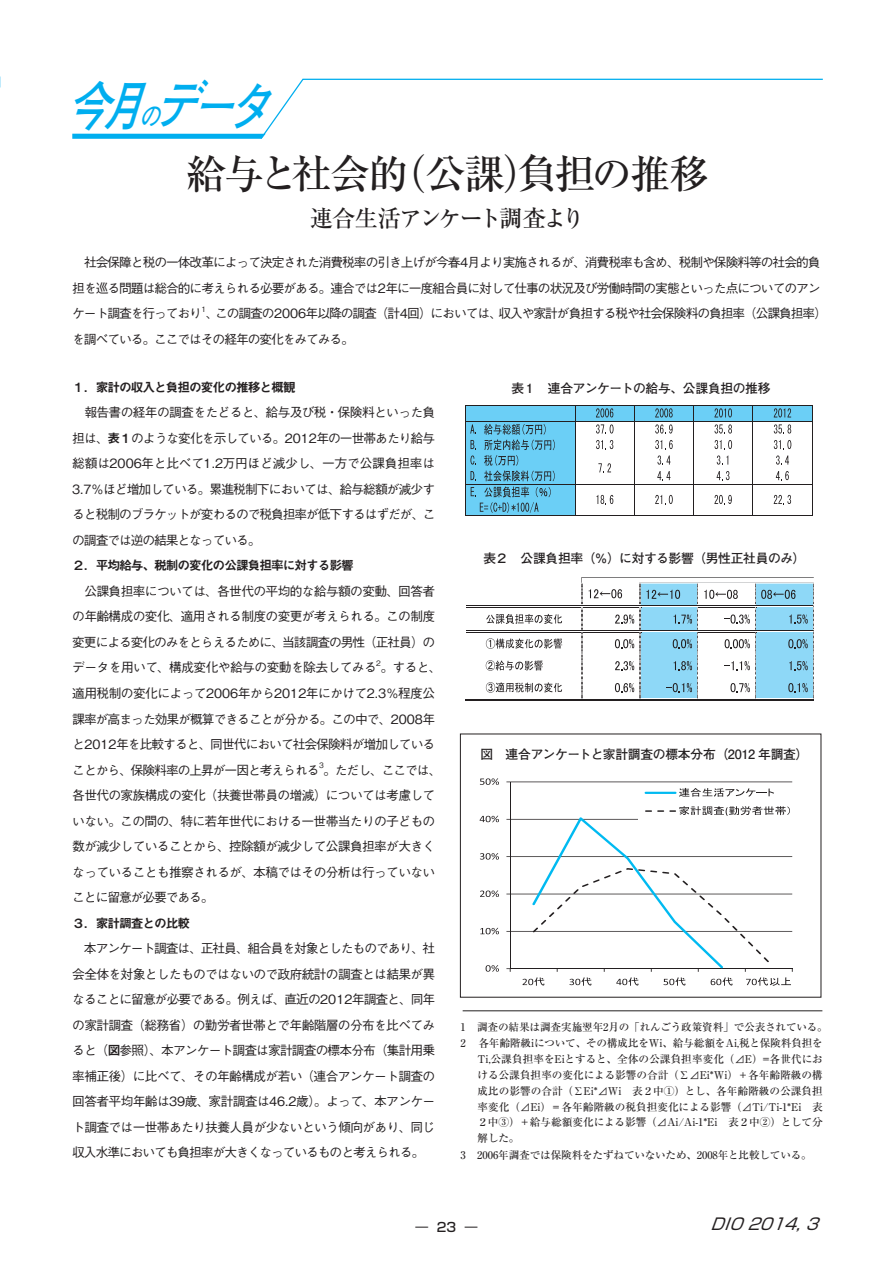
<style>
.page{position:relative;width:893px;height:1263px;background:#fff}
.page>*{position:absolute;margin:0;border:0;box-sizing:border-box;transform-origin:0 0}
.t1{font:italic 700 53.1px "Futo Go B101 Pro";color:#00aeef;scale:.8 1}
.t2{font:500 40.35px "Ryumin Pro";letter-spacing:-.055em;color:#231f20}
.t3{font:500 23.4px "Ryumin Pro";letter-spacing:-.085em;color:#231f20}
.t4{font:italic 15.9px "Shin Go Pro";color:#231f20}
.t5{font:500 12.75px/25.5px "Gothic BBB Pro";letter-spacing:-.08em;color:#231f20;text-align:justify}
.t6{font:500 12.75px/25.5px "Gothic BBB Pro";letter-spacing:-.05em;color:#231f20}
.t7{font:700 12.75px "Futo Go B101 Pro";letter-spacing:-.025em;color:#231f20}
.t8{font:12.75px "Midashi Go Pro MB31";letter-spacing:-.085em;color:#231f20}
.t9{font:500 12.75px "Shin Go Pro";color:#231f20}
.t10{font:500 10.65px "Ryumin Pro";letter-spacing:-.005em;color:#231f20}
.t11{font:500 7.5px "Gothic BBB Pro";color:#231f20}
.s1{font-size:25.5px}
.s2{font-family:"Midashi Go Pro MB31";font-weight:400}
</style>
<div class="page">
<hr style="left:463px;top:1010px;width:359px;height:1px;background:#231f20">
<div style="left:466px;top:406px;width:109px;height:15px;background:#6bcff6"></div>
<div style="left:575px;top:406px;width:59px;height:15px;background:#6bcff6"></div>
<svg style="left:596px;top:408px;width:17px;height:9px"></svg>
<div style="left:634px;top:406px;width:59px;height:15px;background:#6bcff6"></div>
<svg style="left:655px;top:408px;width:18px;height:9px"></svg>
<div style="left:694px;top:406px;width:59px;height:15px;background:#6bcff6"></div>
<svg style="left:714px;top:408px;width:18px;height:9px"></svg>
<div style="left:753px;top:406px;width:59px;height:15px;background:#6bcff6"></div>
<svg style="left:774px;top:408px;width:17px;height:9px"></svg>
<hr style="left:465px;top:405px;width:347px;height:1px;background:#231f20">
<div style="left:466px;top:422px;width:109px;height:15px;background:#6bcff6"></div>
<svg style="left:596px;top:424px;width:18px;height:9px"></svg>
<svg style="left:655px;top:424px;width:18px;height:9px"></svg>
<svg style="left:714px;top:424px;width:18px;height:9px"></svg>
<svg style="left:774px;top:424px;width:17px;height:9px"></svg>
<hr style="left:465px;top:421px;width:347px;height:1px;background:#231f20">
<div style="left:466px;top:437px;width:109px;height:16px;background:#6bcff6"></div>
<svg style="left:596px;top:440px;width:17px;height:9px"></svg>
<svg style="left:655px;top:440px;width:18px;height:9px"></svg>
<svg style="left:714px;top:440px;width:18px;height:9px"></svg>
<svg style="left:774px;top:440px;width:17px;height:9px"></svg>
<div style="left:466px;top:453px;width:109px;height:15px;background:#6bcff6"></div>
<svg style="left:598px;top:463px;width:13px;height:9px"></svg>
<svg style="left:657px;top:455px;width:13px;height:10px"></svg>
<svg style="left:717px;top:455px;width:11px;height:10px"></svg>
<svg style="left:776px;top:455px;width:13px;height:10px"></svg>
<div style="left:466px;top:468px;width:109px;height:16px;background:#6bcff6"></div>
<svg style="left:776px;top:471px;width:13px;height:9px"></svg>
<svg style="left:717px;top:471px;width:12px;height:9px"></svg>
<svg style="left:657px;top:471px;width:13px;height:9px"></svg>
<svg style="left:575px;top:406px;width:1px;height:78px"></svg>
<svg style="left:634px;top:406px;width:1px;height:78px"></svg>
<svg style="left:693px;top:406px;width:1px;height:78px"></svg>
<svg style="left:812px;top:405px;width:1px;height:79px"></svg>
<div style="left:466px;top:484px;width:109px;height:31px;background:#6bcff6"></div>
<svg style="left:465px;top:406px;width:90px;height:107px"></svg>
<svg style="left:596px;top:495px;width:17px;height:9px"></svg>
<svg style="left:655px;top:495px;width:18px;height:9px"></svg>
<svg style="left:714px;top:495px;width:18px;height:9px"></svg>
<svg style="left:774px;top:495px;width:17px;height:9px"></svg>
<hr style="left:465px;top:484px;width:347px;height:1px;background:#231f20">
<hr style="left:465px;top:484px;width:1px;height:32px;background:#231f20">
<hr style="left:465px;top:515px;width:110px;height:1px;background:#231f20">
<hr style="left:575px;top:484px;width:1px;height:32px;background:#231f20">
<hr style="left:575px;top:515px;width:59px;height:1px;background:#231f20">
<hr style="left:634px;top:484px;width:1px;height:32px;background:#231f20">
<hr style="left:635px;top:515px;width:58px;height:1px;background:#231f20">
<hr style="left:693px;top:484px;width:1px;height:32px;background:#231f20">
<hr style="left:694px;top:515px;width:59px;height:1px;background:#231f20">
<hr style="left:753px;top:484px;width:1px;height:32px;background:#231f20">
<hr style="left:753px;top:515px;width:59px;height:1px;background:#231f20">
<hr style="left:812px;top:484px;width:1px;height:32px;background:#231f20">
<svg style="left:72px;top:78px;width:751px;height:61px"></svg>
<svg style="left:486px;top:614px;width:76px;height:10px"></svg>
<hr style="left:466px;top:605px;width:116px;height:1px;background:#231f20">
<hr style="left:466px;top:607px;width:116px;height:1px;background:#231f20">
<hr style="left:584px;top:605px;width:56px;height:1px;background:#231f20">
<hr style="left:584px;top:607px;width:56px;height:1px;background:#231f20">
<svg style="left:486px;top:638px;width:76px;height:11px"></svg>
<hr style="left:466px;top:630px;width:116px;height:1px;background:#231f20">
<hr style="left:466px;top:632px;width:116px;height:1px;background:#231f20">
<hr style="left:584px;top:630px;width:56px;height:1px;background:#231f20">
<hr style="left:584px;top:632px;width:56px;height:1px;background:#231f20">
<svg style="left:486px;top:660px;width:57px;height:11px"></svg>
<svg style="left:486px;top:682px;width:76px;height:11px"></svg>
<hr style="left:466px;top:700px;width:116px;height:1px;background:#231f20">
<hr style="left:466px;top:698px;width:116px;height:1px;background:#231f20">
<svg style="left:582px;top:583px;width:52px;height:116px"></svg>
<hr style="left:582px;top:700px;width:58px;height:1px;background:#231f20">
<hr style="left:584px;top:698px;width:56px;height:1px;background:#231f20">
<svg style="left:640px;top:583px;width:174px;height:118px"></svg>
<hr style="left:510px;top:931px;width:282px;height:1px;background:#231f20">
<hr style="left:510px;top:894px;width:282px;height:1px;background:#231f20">
<hr style="left:510px;top:856px;width:282px;height:1px;background:#231f20">
<hr style="left:510px;top:819px;width:282px;height:1px;background:#231f20">
<hr style="left:510px;top:781px;width:282px;height:1px;background:#231f20">
<hr style="left:510px;top:782px;width:1px;height:187px;background:#231f20">
<hr style="left:510px;top:968px;width:282px;height:1px;background:#231f20">
<svg style="left:506px;top:968px;width:5px;height:4px"></svg>
<svg style="left:486px;top:965px;width:13px;height:7px"></svg>
<svg style="left:480px;top:928px;width:19px;height:6px"></svg>
<svg style="left:480px;top:890px;width:19px;height:7px"></svg>
<svg style="left:480px;top:853px;width:19px;height:7px"></svg>
<svg style="left:480px;top:816px;width:19px;height:6px"></svg>
<svg style="left:480px;top:778px;width:19px;height:7px"></svg>
<hr style="left:645px;top:792px;width:31px;height:2px;background:#00baf1">
<svg style="left:679px;top:788px;width:95px;height:9px"></svg>
<svg style="left:522px;top:806px;width:271px;height:180px"></svg>
<h1 class="t1" style="left:66px;top:64px;width:282px">今月<span class="s1">の</span>データ</h1>
<h2 class="t2" style="left:186px;top:142px;width:525px">給与と社会的（公課）負担の推移</h2>
<h3 class="t3" style="left:310px;top:200px;width:277px">連合生活アンケート調査より</h3>
<p class="t5" style="left:72px;top:248px;width:756px;text-align:left">　社会保障と税の一体改革によって決定された消費税率の引き上げが今春4月より実施されるが、消費税率も含め、税制や保険料等の社会的負担を巡る問題は総合的に考えられる必要がある。連合では2年に一度組合員に対して仕事の状況及び労働時間の実態といった点についてのアンケート調査を行っており、この調査の2006年以降の調査（計4回）においては、収入や家計が負担する税や社会保険料の負担率（公課負担率）</p>
<p class="t11" style="left:201px;top:303px;width:6px">1</p>
<p class="t5" style="left:72px;top:324px;width:284px">を調べている。ここではその経年の変化をみてみる。</p>
<p class="t8" style="left:72px;top:377px;width:225px">１．家計の収入と負担の変化の推移と概観</p>
<p class="t5" style="left:72px;top:398px;width:365px">　報告書の経年の調査をたどると、給与及び税・保険料といった負担は、<span class="s2">表１</span>のような変化を示している。2012年の一世帯あたり給与総額は2006年と比べて1.2万円ほど減少し、一方で公課負担率は3.7％ほど増加している。累進税制下においては、給与総額が減少すると税制のブラケットが変わるので税負担率が低下するはずだが、この調査では逆の結果となっている。</p>
<p class="t8" style="left:72px;top:555px;width:283px">２．平均給与、税制の変化の公課負担率に対する影響</p>
<p class="t6" style="left:72px;top:577px;width:371px">　公課負担率については、各世代の平均的な給与額の変動、回答者の年齢構成の変化、適用される制度の変更が考えられる。この制度変更による変化のみをとらえるために、当該調査の男性（正社員）のデータを用いて、構成変化や給与の変動を除去してみる。すると、</p>
<p class="t11" style="left:376px;top:657px;width:6px">2</p>
<p class="t5" style="left:72px;top:679px;width:371px;text-align:left">適用税制の変化によって2006年から2012年にかけて2.3％程度公課率が高まった効果が概算できることが分かる。この中で、2008年と2012年を比較すると、同世代において社会保険料が増加していることから、保険料率の上昇が一因と考えられる。ただし、ここでは、</p>
<p class="t11" style="left:319px;top:759px;width:6px">3</p>
<p class="t5" style="left:72px;top:781px;width:365px">各世代の家族構成の変化（扶養世帯員の増減）については考慮していない。この間の、特に若年世代における一世帯当たりの子どもの数が減少していることから、控除額が減少して公課負担率が大きくなっていることも推察されるが、本稿ではその分析は行っていないことに留意が必要である。</p>
<p class="t8" style="left:72px;top:913px;width:120px">３．家計調査との比較</p>
<p class="t5" style="left:72px;top:934px;width:365px">　本アンケート調査は、正社員、組合員を対象としたものであり、社会全体を対象としたものではないので政府統計の調査とは結果が異なることに留意が必要である。例えば、直近の2012年調査と、同年の家計調査（総務省）の勤労者世帯とで年齢階層の分布を比べてみると（<span class="s2">図</span>参照）、本アンケート調査は家計調査の標本分布（集計用乗率補正後）に比べて、その年齢構成が若い（連合アンケート調査の回答者平均年齢は39歳、家計調査は46.2歳）。よって、本アンケート調査では一世帯あたり扶養人員が少ないという傾向があり、同じ収入水準においても負担率が大きくなっているものと考えられる。</p>
<p class="t7" style="left:511px;top:378px;width:261px">表１　連合アンケートの給与、公課負担の推移</p>
<p class="t7" style="left:483px;top:548px;width:324px">表２　公課負担率（％）に対する影響（男性正社員のみ）</p>
<p class="t7" style="left:480px;top:743px;width:330px">図　連合アンケートと家計調査の標本分布（2012 年調査）</p>
<p class="t10" style="left:461px;top:1019px;width:369px">1 調査の結果は調査実施翌年2月の「れんごう政策資料」で公表されている。</p>
<p class="t10" style="left:461px;top:1035px;width:364px">2 各年齢階級iについて、その構成比をWi、給与総額をAi,税と保険料負担を</p>
<p class="t10" style="left:478px;top:1050px;width:347px">Ti,公課負担率をEiとすると、全体の公課負担率変化（⊿E）=各世代にお</p>
<p class="t10" style="left:477px;top:1066px;width:347px">ける公課負担率の変化による影響の合計（Σ⊿Ei*Wi）＋各年齢階級の構</p>
<p class="t10" style="left:478px;top:1082px;width:347px">成比の影響の合計（ΣEi*⊿Wi　表２中①）とし、各年齢階級の公課負担</p>
<p class="t10" style="left:478px;top:1098px;width:347px">率変化（⊿Ei）＝各年齢階級の税負担変化による影響（⊿Ti/Ti-1*Ei　表</p>
<p class="t10" style="left:477px;top:1114px;width:347px">２中③）＋給与総額変化による影響（⊿Ai/Ai-1*Ei　表２中②）として分</p>
<p class="t10" style="left:478px;top:1130px;width:43px">解した。</p>
<p class="t10" style="left:461px;top:1146px;width:353px">3 2006年調査では保険料をたずねていないため、2008年と比較している。</p>
<p class="t9" style="left:416px;top:1216px;width:63px">― 23 ―</p>
<p class="t4" style="left:710px;top:1210px;width:117px">DIO2014,3</p>
</div>
